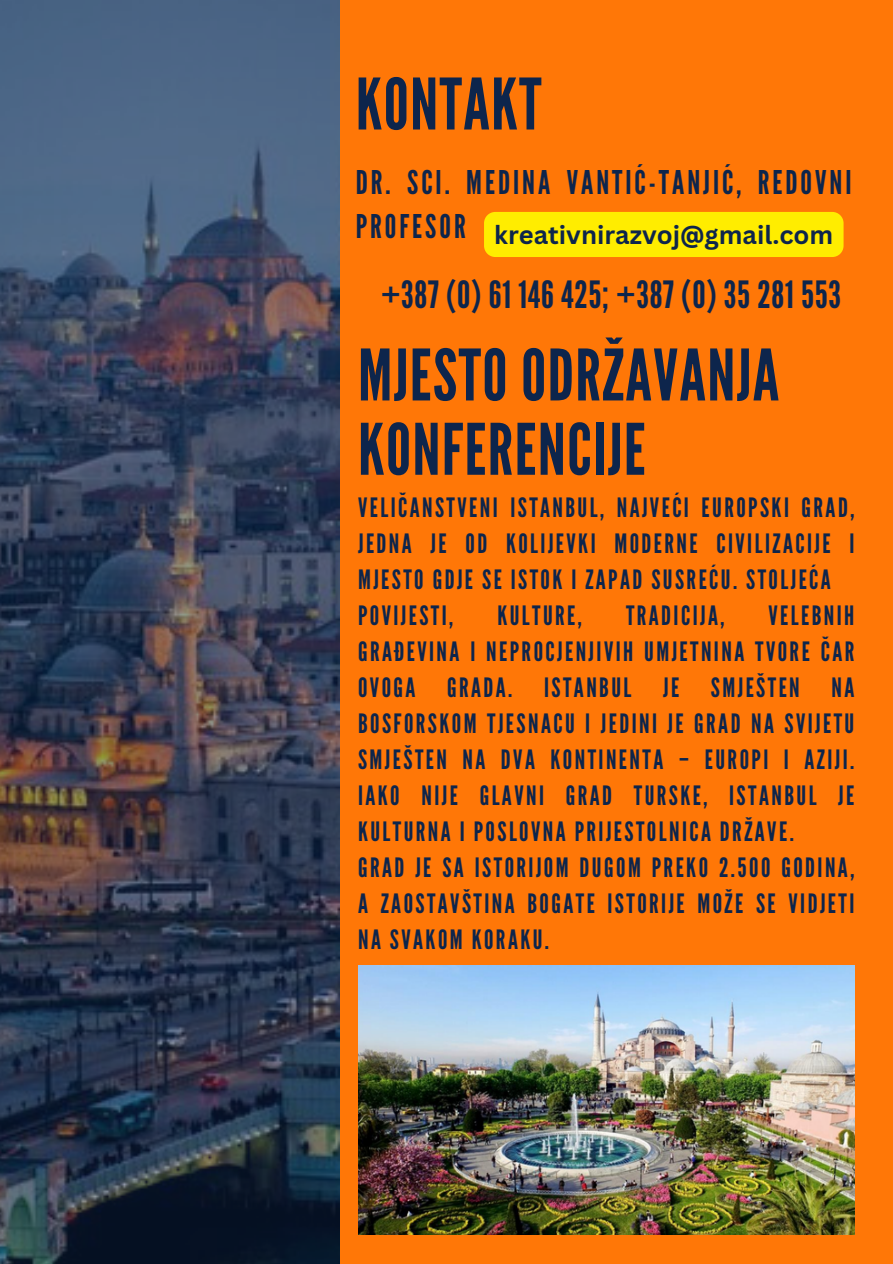
<style>
.page{position:relative;width:893px;height:1264px;background:#fff}
.page>*{position:absolute;margin:0;border:0;box-sizing:border-box;transform-origin:0 0}
.t1{font:70.8px/74.2px "League Gothic";letter-spacing:.02em;color:#0d254c}
.t2{font:37.5px "League Gothic";letter-spacing:.02em;color:#0d254c}
.t3{font:32.7px/43.8px "League Gothic";letter-spacing:.09em;color:#0d254c}
.t4{font:26.55px/36px "League Gothic";letter-spacing:.09em;color:#0d254c}
.t5{font:700 25.5px "Canva Sans";color:#0d254c}
</style>
<div class="page">
<div style="left:0;top:0;width:892px;height:1263px;background:#ff7707"></div>
<img style="left:0;top:0;width:340px;height:1263px">
<img style="left:358px;top:965px;width:496px;height:269px">
<div style="left:484px;top:212px;width:359px;height:45px;background:#ffed00"></div>
<h1 class="t1" style="left:356px;top:69px;width:187px">KONTAKT</h1>
<p class="t3" style="left:356px;top:161px;width:497px">DR. SCI. MEDINA VANTIĆ-TANJIĆ, REDOVNI<br>PROFESOR</p>
<p class="t5" style="left:494px;top:217px;width:340px">kreativnirazvoj@gmail.com</p>
<h2 class="t2" style="left:381px;top:272px;width:461px">+387 (0) 61 146 425; +387 (0) 35 281 553</h2>
<h1 class="t1" style="left:358px;top:339px;width:422px">MJESTO ODRŽAVANJA<br>KONFERENCIJE</h1>
<p class="t4" style="left:358px;top:490px;width:498px">VELIČANSTVENI ISTANBUL, NAJVEĆI EUROPSKI GRAD, JEDNA JE OD KOLIJEVKI MODERNE CIVILIZACIJE I MJESTO GDJE SE ISTOK I ZAPAD SUSREĆU. STOLJEĆA POVIJESTI,</p>
<p class="t4" style="left:497px;top:598px;width:86px">KULTURE,</p>
<p class="t4" style="left:626px;top:598px;width:100px">TRADICIJA,</p>
<p class="t4" style="left:358px;top:598px;width:497px;text-indent:410px">VELEBNIH GRAĐEVINA I NEPROCJENJIVIH UMJETNINA TVORE ČAR OVOGA GRADA. ISTANBUL JE SMJEŠTEN NA BOSFORSKOM TJESNACU I JEDINI JE GRAD NA SVIJETU SMJEŠTEN NA DVA KONTINENTA – EUROPI I AZIJI.<br>IAKO NIJE GLAVNI GRAD TURSKE, ISTANBUL JE KULTURNA I POSLOVNA PRIJESTOLNICA DRŽAVE.<br>GRAD JE SA ISTORIJOM DUGOM PREKO 2.500 GODINA, A ZAOSTAVŠTINA BOGATE ISTORIJE MOŽE SE VIDJETI NA SVAKOM KORAKU.</p>
</div>
